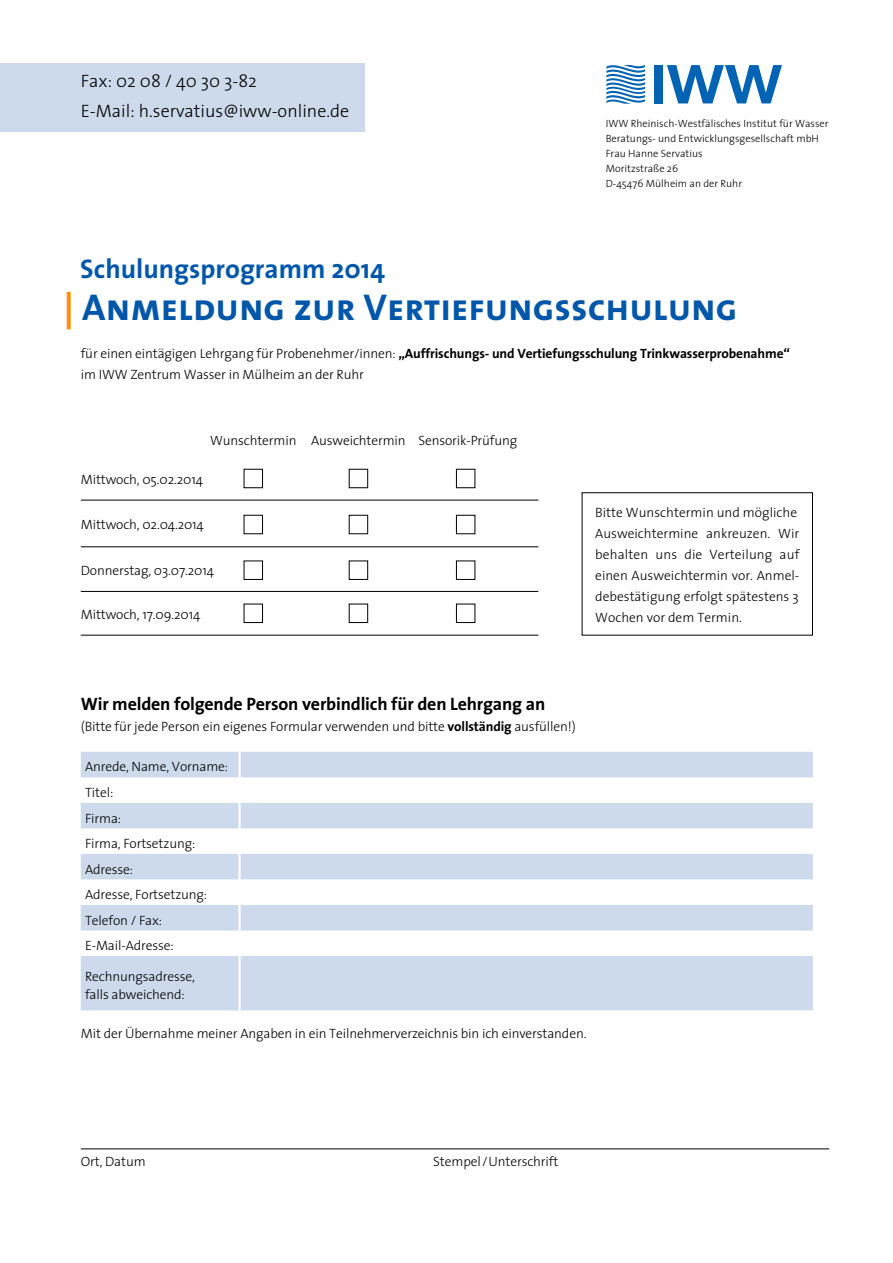
<style>
.page{position:relative;width:893px;height:1263px;background:#fff}
.page>*{position:absolute;margin:0;border:0;box-sizing:border-box;transform-origin:0 0}
.Fliesstext{font:37.5px "The Sans Bold Caps";color:#0057aa}
.Fliesstext-2{font:700 27px "The Sans";color:#0057aa}
.Fliesstext-3{font:700 18px "The Sans";letter-spacing:-.01em;color:#000}
.t1{font:300 18px "The Sans";color:#000}
.Fliesstext-4{font:300 13.5px/21px "The Sans";letter-spacing:-.01em;color:#000;text-align:justify}
.Fliesstext-5{font:700 13.5px "The Sans";letter-spacing:-.01em;color:#000}
.t2{font:300 10.5px "The Sans";color:#000}
.s1{color:#fc9000}
.s2{font-weight:300}
.s3{font-weight:700}
</style>
<div class="page">
<svg style="left:606px;top:65px;width:39px;height:39px"></svg>
<div style="left:654px;top:65px;width:9px;height:38px;background:#0063b3"></div>
<svg style="left:667px;top:65px;width:115px;height:38px"></svg>
<hr style="left:81px;top:1148px;width:748px;height:1px;background:#000">
<hr style="left:81px;top:500px;width:457px;height:1px;background:#000">
<hr style="left:81px;top:546px;width:457px;height:1px;background:#000">
<hr style="left:81px;top:591px;width:457px;height:1px;background:#000">
<hr style="left:81px;top:635px;width:457px;height:1px;background:#000">
<div style="left:244px;top:469px;width:19px;height:19px;border:1px solid #000"></div>
<div style="left:244px;top:515px;width:19px;height:19px;border:1px solid #000"></div>
<div style="left:244px;top:560px;width:19px;height:20px;border:1px solid #000"></div>
<div style="left:244px;top:604px;width:19px;height:19px;border:1px solid #000"></div>
<div style="left:456px;top:469px;width:19px;height:19px;border:1px solid #000"></div>
<div style="left:456px;top:515px;width:19px;height:19px;border:1px solid #000"></div>
<div style="left:456px;top:560px;width:19px;height:20px;border:1px solid #000"></div>
<div style="left:456px;top:604px;width:19px;height:19px;border:1px solid #000"></div>
<div style="left:349px;top:469px;width:19px;height:19px;border:1px solid #000"></div>
<div style="left:349px;top:515px;width:19px;height:19px;border:1px solid #000"></div>
<div style="left:349px;top:560px;width:19px;height:20px;border:1px solid #000"></div>
<div style="left:349px;top:604px;width:19px;height:19px;border:1px solid #000"></div>
<div style="left:582px;top:492px;width:231px;height:143px;border:1px solid #000"></div>
<svg style="left:81px;top:752px;width:732px;height:258px;fill:#cddaeb"></svg>
<hr style="left:238px;top:752px;width:3px;height:25px;background:#fff">
<hr style="left:238px;top:777px;width:3px;height:26px;background:#fff">
<hr style="left:238px;top:803px;width:3px;height:25px;background:#fff">
<hr style="left:238px;top:828px;width:3px;height:26px;background:#fff">
<hr style="left:238px;top:854px;width:3px;height:25px;background:#fff">
<hr style="left:238px;top:879px;width:3px;height:26px;background:#fff">
<hr style="left:238px;top:905px;width:3px;height:25px;background:#fff">
<hr style="left:238px;top:930px;width:3px;height:26px;background:#fff">
<hr style="left:238px;top:956px;width:3px;height:54px;background:#fff">
<div style="left:0;top:64px;width:365px;height:68px;background:#cddaeb"></div>
<p class="t1" style="left:81px;top:66px;width:178px">Fax: 02 08 / 40 30 3-82</p>
<p class="t1" style="left:81px;top:96px;width:270px">E-Mail: h.servatius@iww-online.de</p>
<p class="t2" style="left:606px;top:115px;width:224px">IWW Rheinisch-Westfälisches Institut für Wasser</p>
<p class="t2" style="left:606px;top:130px;width:215px">Beratungs- und Entwicklungsgesellschaft mbH</p>
<p class="t2" style="left:606px;top:145px;width:98px">Frau Hanne Servatius</p>
<p class="t2" style="left:606px;top:160px;width:74px">Moritzstraße 26</p>
<p class="t2" style="left:606px;top:175px;width:138px">D-45476 Mülheim an der Ruhr</p>
<p class="Fliesstext-2" style="left:80px;top:246px;width:306px">Schulungsprogramm 2014</p>
<p class="Fliesstext" style="left:64px;top:275px;width:675px"><span class="s1">|</span> Anmeldung zur Vertiefungsschulung</p>
<p class="Fliesstext-5" style="left:81px;top:343px;width:711px"><span class="s2">für einen eintägigen Lehrgang für Probenehmer/innen:</span> „Auffrischungs- und Vertiefungsschulung Trinkwasserprobenahme“</p>
<p class="Fliesstext-4" style="left:81px;top:364px;width:285px">im IWW Zentrum Wasser in Mülheim an der Ruhr</p>
<p class="Fliesstext-4" style="left:210px;top:430px;width:88px">Wunschtermin</p>
<p class="Fliesstext-4" style="left:311px;top:430px;width:96px">Ausweichtermin</p>
<p class="Fliesstext-4" style="left:418px;top:430px;width:100px">Sensorik-Prüfung</p>
<p class="Fliesstext-4" style="left:81px;top:468px;width:124px">Mittwoch, 05.02.2014</p>
<p class="Fliesstext-4" style="left:81px;top:514px;width:125px">Mittwoch, 02.04.2014</p>
<p class="Fliesstext-4" style="left:81px;top:559px;width:135px">Donnerstag, 03.07.2014</p>
<p class="Fliesstext-4" style="left:81px;top:603px;width:121px">Mittwoch, 17.09.2014</p>
<p class="Fliesstext-4" style="left:595px;top:501px;width:203px">Bitte Wunschtermin und mögliche</p>
<p class="Fliesstext-4" style="left:595px;top:522px;width:206px">Ausweichtermine ankreuzen. Wir behalten uns die Verteilung auf einen Ausweichtermin vor. Anmel&shy;debestätigung erfolgt spätestens 3</p>
<p class="Fliesstext-4" style="left:595px;top:606px;width:148px">Wochen vor dem Termin.</p>
<p class="Fliesstext-3" style="left:81px;top:688px;width:466px">Wir melden folgende Person verbindlich für den Lehrgang an</p>
<p class="Fliesstext-4" style="left:81px;top:715px;width:496px">(Bitte für jede Person ein eigenes Formular verwenden und bitte <span class="s3">vollständig</span> ausfüllen!)</p>
<p class="Fliesstext-4" style="left:85px;top:756px;width:145px">Anrede, Name, Vorname:</p>
<p class="Fliesstext-4" style="left:85px;top:781px;width:30px">Titel:</p>
<p class="Fliesstext-4" style="left:85px;top:807px;width:38px">Firma:</p>
<p class="Fliesstext-4" style="left:85px;top:832px;width:112px">Firma, Fortsetzung:</p>
<p class="Fliesstext-4" style="left:85px;top:858px;width:50px">Adresse:</p>
<p class="Fliesstext-4" style="left:85px;top:883px;width:124px">Adresse, Fortsetzung:</p>
<p class="Fliesstext-4" style="left:85px;top:909px;width:79px">Telefon / Fax:</p>
<p class="Fliesstext-4" style="left:85px;top:934px;width:90px">E-Mail-Adresse:</p>
<p class="Fliesstext-4" style="left:85px;top:967px;width:111px;line-height:18px">Rechnungsadresse, falls abweichend:</p>
<p class="Fliesstext-4" style="left:81px;top:1022px;width:507px">Mit der Übernahme meiner Angaben in ein Teilnehmerverzeichnis bin ich einverstanden.</p>
<p class="Fliesstext-4" style="left:81px;top:1151px;width:66px">Ort, Datum</p>
<p class="Fliesstext-4" style="left:433px;top:1151px;width:127px">Stempel/Unterschrift</p>
</div>
